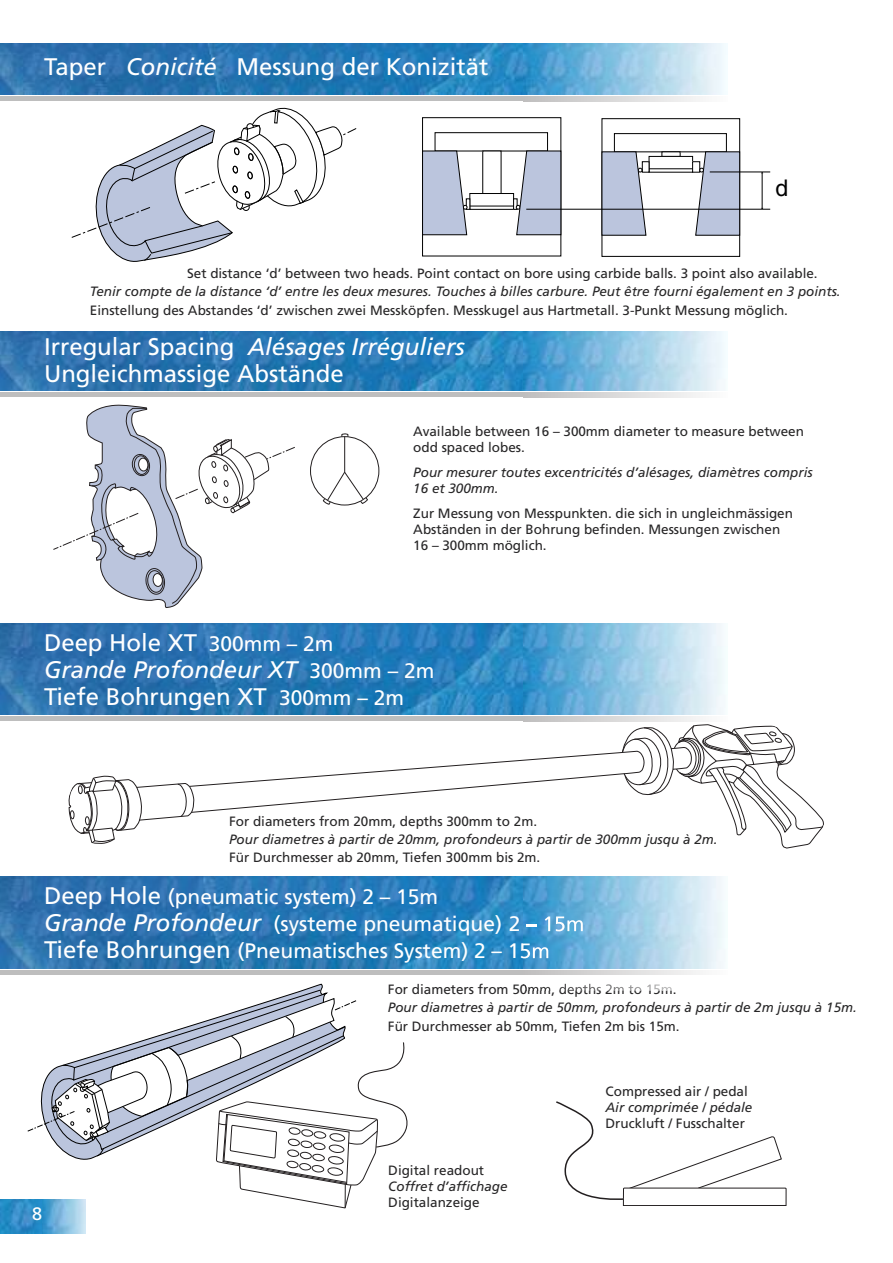
<style>
.page{position:relative;width:893px;height:1263px;background:#fff}
.page>*{position:absolute;margin:0;border:0;box-sizing:border-box;transform-origin:0 0}
.t1{font:24px/27px "Frutiger";color:#fff}
.t2{font:22.95px "Helvetica";color:#000}
.t3{font:21px/27px "Frutiger";color:#fff}
.t4{font:18px "Frutiger";color:#fff}
.t5{font:13.5px/16.2px "Frutiger";color:#272627}
.t6{font:italic 13.5px/16.2px "Frutiger";color:#272627}
.s1{font-style:italic}
.s2{font-size:21px}
.s3{font-size:24px}
.s4{font-style:italic;font-size:24px}
</style>
<div class="page">
<svg style="left:556px;top:1101px;width:230px;height:105px"></svg>
<svg style="left:71px;top:107px;width:286px;height:155px"></svg>
<svg style="left:323px;top:433px;width:45px;height:73px"></svg>
<svg style="left:53px;top:405px;width:242px;height:203px"></svg>
<svg style="left:27px;top:993px;width:380px;height:215px"></svg>
<div style="left:602px;top:118px;width:138px;height:139px;border:1px solid #000"></div>
<div style="left:422px;top:117px;width:139px;height:139px;border:1px solid #000"></div>
<div style="left:435px;top:132px;width:113px;height:19px;border:1px solid #000"></div>
<div style="left:469px;top:193px;width:45px;height:17px;border:1px solid #000"></div>
<div style="left:466px;top:198px;width:4px;height:12px;border:1px solid #000"></div>
<div style="left:513px;top:198px;width:4px;height:12px;border:1px solid #000"></div>
<svg style="left:514px;top:150px;width:48px;height:85px;background:#b7bed1"></svg>
<svg style="left:422px;top:150px;width:45px;height:85px;background:#b4bdd0"></svg>
<div style="left:614px;top:133px;width:113px;height:19px;border:1px solid #000"></div>
<div style="left:661px;top:151px;width:19px;height:6px;border:1px solid #000"></div>
<div style="left:649px;top:156px;width:44px;height:17px;border:1px solid #000"></div>
<div style="left:692px;top:161px;width:8px;height:12px;border:1px solid #000"></div>
<svg style="left:695px;top:151px;width:45px;height:85px;background:#b3bbce"></svg>
<svg style="left:601px;top:151px;width:46px;height:85px;background:#b3bbce"></svg>
<hr style="left:526px;top:209px;width:244px;height:1px;background:#000">
<hr style="left:710px;top:172px;width:60px;height:1px;background:#000">
<hr style="left:762px;top:172px;width:1px;height:37px;background:#000">
<hr style="left:470px;top:206px;width:44px;height:1px;background:#000">
<hr style="left:649px;top:168px;width:43px;height:1px;background:#000">
<hr style="left:0;top:97px;width:727px;height:4px;background:#bebebe">
<img style="left:0;top:43px;width:524px;height:51px">
<img style="left:524px;top:43px;width:204px;height:59px">
<img style="left:524px;top:97px;width:203px;height:4px">
<img style="left:524px;top:43px;width:203px;height:51px">
<hr style="left:0;top:393px;width:727px;height:4px;background:#bebebe">
<img style="left:0;top:331px;width:524px;height:60px">
<img style="left:531px;top:393px;width:196px;height:4px">
<img style="left:524px;top:331px;width:203px;height:60px">
<hr style="left:0;top:970px;width:727px;height:4px;background:#bebebe">
<img style="left:0;top:876px;width:524px;height:92px">
<img style="left:524px;top:968px;width:200px;height:22px">
<img style="left:524px;top:970px;width:203px;height:4px">
<img style="left:524px;top:876px;width:202px;height:92px">
<img style="left:545px;top:916px;width:38px;height:15px">
<img style="left:524px;top:943px;width:24px;height:15px">
<hr style="left:0;top:717px;width:727px;height:4px;background:#bebebe">
<img style="left:0;top:623px;width:524px;height:92px">
<img style="left:531px;top:717px;width:196px;height:4px">
<img style="left:524px;top:623px;width:203px;height:92px">
<img style="left:0;top:1199px;width:42px;height:34px">
<img style="left:42px;top:1199px;width:52px;height:35px">
<img style="left:42px;top:1199px;width:43px;height:34px">
<svg style="left:68px;top:724px;width:751px;height:124px"></svg>
<svg style="left:177px;top:784px;width:18px;height:33px"></svg>
<svg style="left:136px;top:787px;width:7px;height:34px"></svg>
<svg style="left:70px;top:778px;width:60px;height:67px"></svg>
<svg style="left:622px;top:725px;width:202px;height:108px"></svg>
<h1 class="t1" style="left:44px;top:55px;width:446px">Taper <span class="s1">Conicité</span> Messung der Konizität</h1>
<h2 class="t2" style="left:776px;top:180px;width:14px">d</h2>
<p class="t5" style="left:187px;top:266px;width:632px">Set distance ‘d’ between two heads. Point contact on bore using carbide balls. 3 point also available.</p>
<p class="t6" style="left:90px;top:285px;width:752px">Tenir compte de la distance ‘d’ entre les deux mesures. Touches à billes carbure. Peut être fourni également en 3 points.</p>
<p class="t5" style="left:90px;top:303px;width:700px">Einstellung des Abstandes ‘d’ zwischen zwei Messköpfen. Messkugel aus Hartmetall. 3-Punkt Messung möglich.</p>
<h1 class="t1" style="left:44px;top:335px;width:422px">Irregular Spacing <span class="s1">Alésages Irréguliers<br></span>Ungleichmassige Abstände</h1>
<p class="t5" style="left:413px;top:424px;width:392px">Available between 16 – 300mm diameter to measure between odd spaced lobes.</p>
<p class="t6" style="left:413px;top:465px;width:401px">Pour mesurer toutes excentricités d’alésages, diamètres compris<br>16 et 300mm.</p>
<p class="t5" style="left:413px;top:506px;width:381px">Zur Messung von Messpunkten. die sich in ungleichmässigen<br>Abständen in der Bohrung befinden. Messungen zwischen<br>16 – 300mm möglich.</p>
<h1 class="t1" style="left:44px;top:631px;width:392px">Deep Hole XT <span class="s2">300mm – 2m<br></span><span class="s1">Grande Profondeur XT</span> <span class="s2">300mm – 2m<br></span>Tiefe Bohrungen XT <span class="s2">300mm – 2m</span></h1>
<p class="t5" style="left:229px;top:814px;width:310px">For diameters from 20mm, depths 300mm to 2m.</p>
<p class="t6" style="left:229px;top:832px;width:490px">Pour diametres à partir de 20mm, profondeurs à partir de 300mm jusqu à 2m.</p>
<p class="t5" style="left:229px;top:850px;width:313px">Für Durchmesser ab 20mm, Tiefen 300mm bis 2m.</p>
<h3 class="t3" style="left:44px;top:885px;width:542px"><span class="s3">Deep Hole</span> (pneumatic system) 2 – 15m<br><span class="s4">Grande Profondeur</span> (systeme pneumatique) 2 – 15m<br><span class="s3">Tiefe Bohrungen</span> (Pneumatisches System) 2 – 15m</h3>
<p class="t5" style="left:388px;top:982px;width:290px">For diameters from 50mm, depths 2m to 15m.</p>
<p class="t6" style="left:388px;top:1000px;width:470px">Pour diametres à partir de 50mm, profondeurs à partir de 2m jusqu à 15m.</p>
<p class="t5" style="left:388px;top:1019px;width:293px">Für Durchmesser ab 50mm, Tiefen 2m bis 15m.</p>
<h3 class="t4" style="left:32px;top:1207px;width:12px">8</h3>
<p class="t5" style="left:388px;top:1163px;width:97px">Digital readout</p>
<p class="t6" style="left:388px;top:1179px;width:121px">Coffret d’affichage</p>
<p class="t5" style="left:388px;top:1195px;width:93px">Digitalanzeige</p>
<p class="t5" style="left:606px;top:1084px;width:144px">Compressed air / pedal</p>
<p class="t6" style="left:606px;top:1100px;width:148px">Air comprimée / pédale</p>
<p class="t5" style="left:606px;top:1116px;width:141px">Druckluft / Fusschalter</p>
</div>
